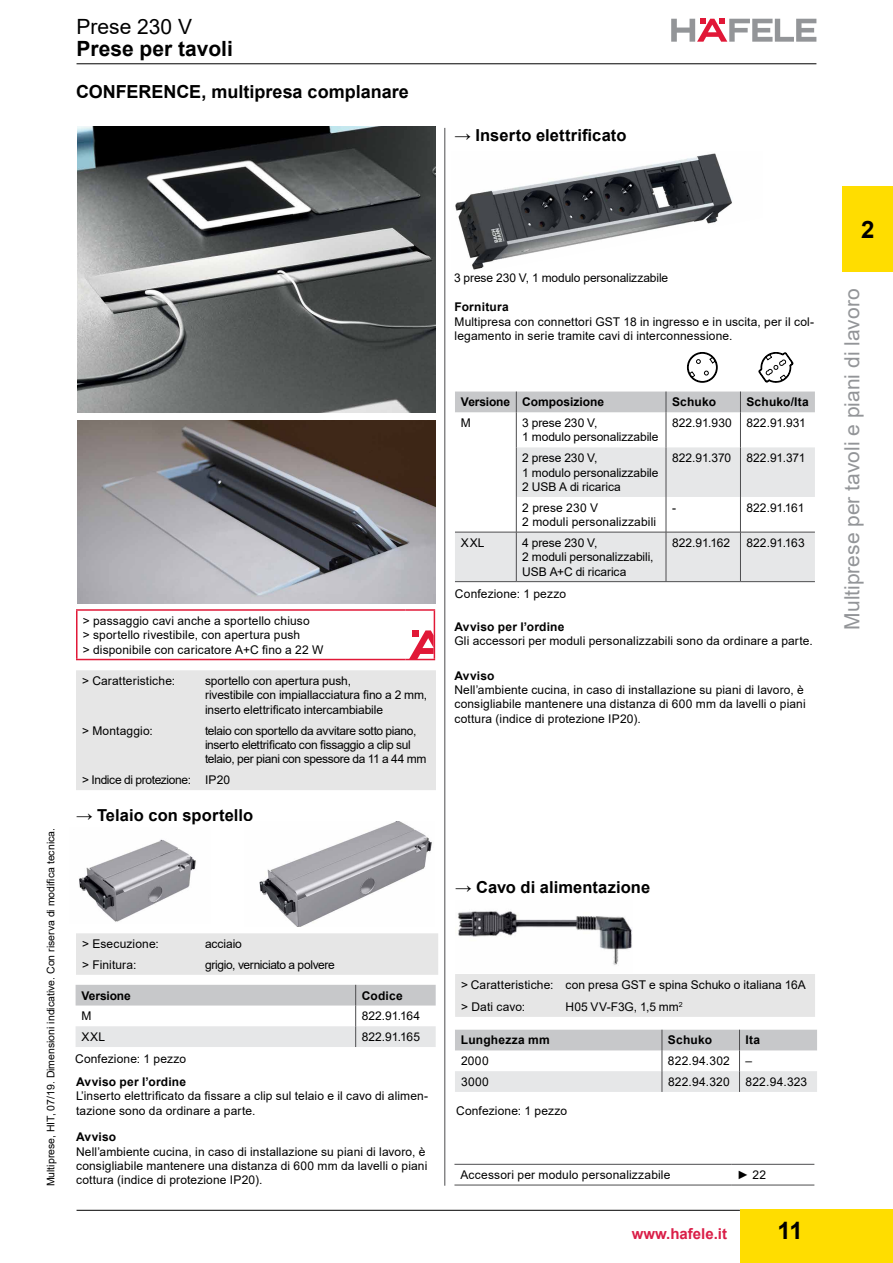
<style>
.page{position:relative;width:893px;height:1263px;background:#fff}
.page>*{position:absolute;margin:0;border:0;box-sizing:border-box;transform-origin:0 0}
.t1{font:700 24px "Arial";color:#000}
.t2{font:21px "Arial";color:#939598}
.t3{font:700 21px "Arial";color:#000}
.t4{font:21px "Arial";color:#000}
.t5{font:700 18px "Arial";color:#000}
.t6{font:700 16.5px "Arial";letter-spacing:.005em;color:#000}
.t7{font:700 15px "Arial";color:#da1e48}
.t8{font:12px/14.4px "Arial";letter-spacing:.01em;color:#000}
.t9{font:12px/14.4px "Arial";letter-spacing:-.03em;color:#000}
.t10{font:12px/14.4px "Arial";letter-spacing:-.01em;color:#000}
.t11{font:700 12px "Arial";letter-spacing:.015em;color:#000}
.t12{font:700 12px "Arial";letter-spacing:-.005em;color:#000}
.t13{font:700 12px "Arial";letter-spacing:-.015em;color:#000}
.t14{font:10.5px "Arial";color:#000}
</style>
<div class="page">
<hr style="left:77px;top:1210px;width:663px;height:1px;background:#000">
<hr style="left:77px;top:63px;width:739px;height:1px;background:#000">
<svg style="left:671px;top:19px;width:145px;height:23px"></svg>
<div style="left:842px;top:187px;width:51px;height:85px;background:#fd0"></div>
<div style="left:740px;top:1210px;width:153px;height:53px;background:#fd0"></div>
<hr style="left:454px;top:1164px;width:277px;height:1px;background:#4d4d4f">
<hr style="left:731px;top:1164px;width:83px;height:1px;background:#4d4d4f">
<hr style="left:454px;top:1185px;width:277px;height:1px;background:#4d4d4f">
<hr style="left:731px;top:1185px;width:83px;height:1px;background:#4d4d4f">
<hr style="left:445px;top:128px;width:1px;height:1058px;background:#4d4d4f">
<hr style="left:76px;top:609px;width:330px;height:2px;background:#e11837">
<hr style="left:76px;top:611px;width:2px;height:48px;background:#e11837">
<hr style="left:406px;top:609px;width:29px;height:2px;background:#e11837">
<hr style="left:434px;top:611px;width:1px;height:48px;background:#e11837">
<hr style="left:76px;top:659px;width:330px;height:1px;background:#e11837">
<svg style="left:406px;top:630px;width:29px;height:30px"></svg>
<svg style="left:76px;top:985px;width:360px;height:62px"></svg>
<div style="left:76px;top:670px;width:360px;height:120px;background:#e6e6e6"></div>
<div style="left:76px;top:933px;width:362px;height:42px;background:#e6e6e6"></div>
<svg style="left:455px;top:1030px;width:362px;height:62px"></svg>
<img style="left:458px;top:911px;width:174px;height:54px">
<div style="left:455px;top:974px;width:360px;height:43px;background:#e6e6e6"></div>
<img style="left:77px;top:126px;width:359px;height:286px">
<img style="left:77px;top:421px;width:359px;height:182px">
<img style="left:79px;top:839px;width:117px;height:83px">
<img style="left:259px;top:822px;width:173px;height:105px">
<svg style="left:687px;top:352px;width:106px;height:31px"></svg>
<img style="left:455px;top:153px;width:277px;height:117px">
<svg style="left:455px;top:447px;width:360px;height:134px;fill:#e6e7e8"></svg>
<hr style="left:666px;top:412px;width:1px;height:35px;background:#4d4d4f">
<hr style="left:740px;top:412px;width:1px;height:35px;background:#4d4d4f">
<hr style="left:666px;top:447px;width:1px;height:50px;background:#4d4d4f">
<hr style="left:740px;top:447px;width:1px;height:50px;background:#4d4d4f">
<hr style="left:666px;top:497px;width:1px;height:35px;background:#4d4d4f">
<hr style="left:740px;top:497px;width:1px;height:35px;background:#4d4d4f">
<hr style="left:666px;top:532px;width:1px;height:49px;background:#4d4d4f">
<hr style="left:740px;top:532px;width:1px;height:49px;background:#4d4d4f">
<div style="left:455px;top:391px;width:360px;height:21px;background:#c7c8ca"></div>
<hr style="left:455px;top:581px;width:61px;height:1px;background:#4d4d4f">
<hr style="left:516px;top:532px;width:1px;height:49px;background:#4d4d4f">
<hr style="left:516px;top:532px;width:150px;height:1px;background:#4d4d4f">
<hr style="left:666px;top:532px;width:74px;height:1px;background:#4d4d4f">
<hr style="left:740px;top:532px;width:75px;height:1px;background:#4d4d4f">
<hr style="left:516px;top:581px;width:150px;height:1px;background:#4d4d4f">
<hr style="left:666px;top:581px;width:74px;height:1px;background:#4d4d4f">
<hr style="left:740px;top:581px;width:75px;height:1px;background:#4d4d4f">
<hr style="left:516px;top:412px;width:1px;height:35px;background:#4d4d4f">
<hr style="left:516px;top:447px;width:1px;height:50px;background:#4d4d4f">
<hr style="left:516px;top:497px;width:1px;height:35px;background:#4d4d4f">
<hr style="left:455px;top:532px;width:61px;height:1px;background:#4d4d4f">
<h2 class="t4" style="left:77px;top:12px;width:117px">Prese 230 V</h2>
<h2 class="t3" style="left:77px;top:34px;width:158px">Prese per tavoli</h2>
<h3 class="t5" style="left:76px;top:79px;width:334px">CONFERENCE, multipresa complanare</h3>
<h3 class="t6" style="left:454px;top:123px;width:174px">→ Inserto elettrificato</h3>
<p class="t14" style="left:44px;top:1186px;width:360px;rotate:-90deg">Multiprese, HIT, 07/19. Dimensioni indicative. Con riserva di modifica tecnica.</p>
<p class="t8" style="left:83px;top:613px;width:242px">&gt; passaggio cavi anche a sportello chiuso<br>&gt; sportello rivestibile, con apertura push<br>&gt; disponibile con caricatore A+C fino a 22 W</p>
<p class="t8" style="left:82px;top:673px;width:95px">&gt; Caratteristiche:</p>
<p class="t10" style="left:205px;top:673px;width:224px">sportello con apertura push,<br>rivestibile con impiallacciatura fino a 2 mm, inserto elettrificato intercambiabile</p>
<p class="t8" style="left:82px;top:723px;width:72px">&gt; Montaggio:</p>
<p class="t9" style="left:205px;top:723px;width:223px">telaio con sportello da avvitare sotto piano, inserto elettrificato con fissaggio a clip sul telaio, per piani con spessore da 11 a 44 mm</p>
<p class="t9" style="left:82px;top:773px;width:150px">&gt; Indice di protezione: IP20</p>
<h3 class="t6" style="left:76px;top:804px;width:179px">→ Telaio con sportello</h3>
<p class="t8" style="left:82px;top:936px;width:78px">&gt; Esecuzione:</p>
<p class="t8" style="left:205px;top:936px;width:38px">acciaio</p>
<p class="t8" style="left:82px;top:957px;width:56px">&gt; Finitura:</p>
<p class="t9" style="left:205px;top:957px;width:131px">grigio, verniciato a polvere</p>
<p class="t13" style="left:82px;top:987px;width:51px">Versione</p>
<p class="t11" style="left:362px;top:987px;width:43px">Codice</p>
<p class="t8" style="left:82px;top:1009px;width:11px">M</p>
<p class="t8" style="left:362px;top:1009px;width:60px">822.91.164</p>
<p class="t8" style="left:82px;top:1029px;width:25px">XXL</p>
<p class="t8" style="left:362px;top:1029px;width:60px">822.91.165</p>
<p class="t8" style="left:75px;top:1051px;width:113px">Confezione: 1 pezzo</p>
<p class="t11" style="left:76px;top:1073px;width:112px">Avviso per l’ordine</p>
<p class="t8" style="left:76px;top:1089px;width:354px">L’inserto elettrificato da fissare a clip sul telaio e il cavo di alimen&shy;tazione sono da ordinare a parte.</p>
<p class="t11" style="left:76px;top:1128px;width:42px">Avviso</p>
<p class="t8" style="left:76px;top:1144px;width:353px">Nell’ambiente cucina, in caso di installazione su piani di lavoro, è consigliabile mantenere una distanza di 600 mm da lavelli o piani cottura (indice di protezione IP20).</p>
<p class="t8" style="left:454px;top:270px;width:216px">3 prese 230 V, 1 modulo personalizzabile</p>
<p class="t11" style="left:454px;top:299px;width:56px">Fornitura</p>
<p class="t8" style="left:454px;top:314px;width:361px">Multipresa con connettori GST 18 in ingresso e in uscita, per il col&shy;legamento in serie tramite cavi di interconnessione.</p>
<p class="t12" style="left:461px;top:394px;width:145px">Versione Composizione</p>
<p class="t11" style="left:672px;top:394px;width:46px">Schuko</p>
<p class="t11" style="left:746px;top:394px;width:64px">Schuko/Ita</p>
<p class="t8" style="left:461px;top:415px;width:11px">M</p>
<p class="t8" style="left:522px;top:415px;width:138px">3 prese 230 V,<br>1 modulo personalizzabile</p>
<p class="t8" style="left:672px;top:415px;width:135px">822.91.930 822.91.931</p>
<p class="t8" style="left:522px;top:451px;width:138px">2 prese 230 V,<br>1 modulo personalizzabile<br>2 USB A di ricarica</p>
<p class="t8" style="left:672px;top:451px;width:61px">822.91.370</p>
<p class="t8" style="left:746px;top:451px;width:60px">822.91.371</p>
<p class="t8" style="left:522px;top:500px;width:135px">2 prese 230 V<br>2 moduli personalizzabili</p>
<p class="t8" style="left:672px;top:500px;width:5px">-</p>
<p class="t8" style="left:746px;top:500px;width:59px">822.91.161</p>
<p class="t8" style="left:461px;top:535px;width:25px">XXL</p>
<p class="t10" style="left:522px;top:535px;width:133px">4 prese 230 V,<br>2 moduli personalizzabili,<br>USB A+C di ricarica</p>
<p class="t8" style="left:672px;top:535px;width:60px">822.91.162</p>
<p class="t8" style="left:746px;top:535px;width:60px">822.91.163</p>
<p class="t8" style="left:455px;top:586px;width:113px">Confezione: 1 pezzo</p>
<p class="t11" style="left:454px;top:618px;width:112px">Avviso per l’ordine</p>
<p class="t8" style="left:454px;top:634px;width:360px">Gli accessori per moduli personalizzabili sono da ordinare a parte.</p>
<p class="t11" style="left:454px;top:667px;width:42px">Avviso</p>
<p class="t8" style="left:454px;top:682px;width:353px">Nell’ambiente cucina, in caso di installazione su piani di lavoro, è consigliabile mantenere una distanza di 600 mm da lavelli o piani cottura (indice di protezione IP20).</p>
<h3 class="t6" style="left:455px;top:875px;width:197px">→ Cavo di alimentazione</h3>
<p class="t8" style="left:461px;top:973px;width:346px;line-height:22px">&gt; Caratteristiche: con presa GST e spina Schuko o italiana 16A &gt; Dati cavo:</p>
<p class="t8" style="left:566px;top:999px;width:119px">H05 VV-F3G, 1,5 mm<sup>2</sup></p>
<p class="t11" style="left:461px;top:1032px;width:90px">Lunghezza mm</p>
<p class="t11" style="left:668px;top:1032px;width:46px">Schuko</p>
<p class="t11" style="left:745px;top:1032px;width:16px">Ita</p>
<p class="t8" style="left:461px;top:1054px;width:29px">2000</p>
<p class="t8" style="left:668px;top:1054px;width:63px">822.94.302</p>
<p class="t8" style="left:745px;top:1054px;width:8px">–</p>
<p class="t8" style="left:461px;top:1074px;width:29px">3000</p>
<p class="t8" style="left:668px;top:1074px;width:63px">822.94.320</p>
<p class="t8" style="left:745px;top:1074px;width:63px">822.94.323</p>
<p class="t8" style="left:456px;top:1103px;width:113px">Confezione: 1 pezzo</p>
<p class="t8" style="left:460px;top:1167px;width:211px">Accessori per modulo personalizzabile</p>
<p class="t8" style="left:737px;top:1167px;width:30px">► 22</p>
<p class="t7" style="left:632px;top:1223px;width:97px">www.hafele.it</p>
<h1 class="t1" style="left:777px;top:1214px;width:27px">11</h1>
<h1 class="t1" style="left:861px;top:213px;width:15px">2</h1>
<h2 class="t2" style="left:837px;top:630px;width:342px;rotate:-90deg">Multiprese per tavoli e piani di lavoro</h2>
</div>
